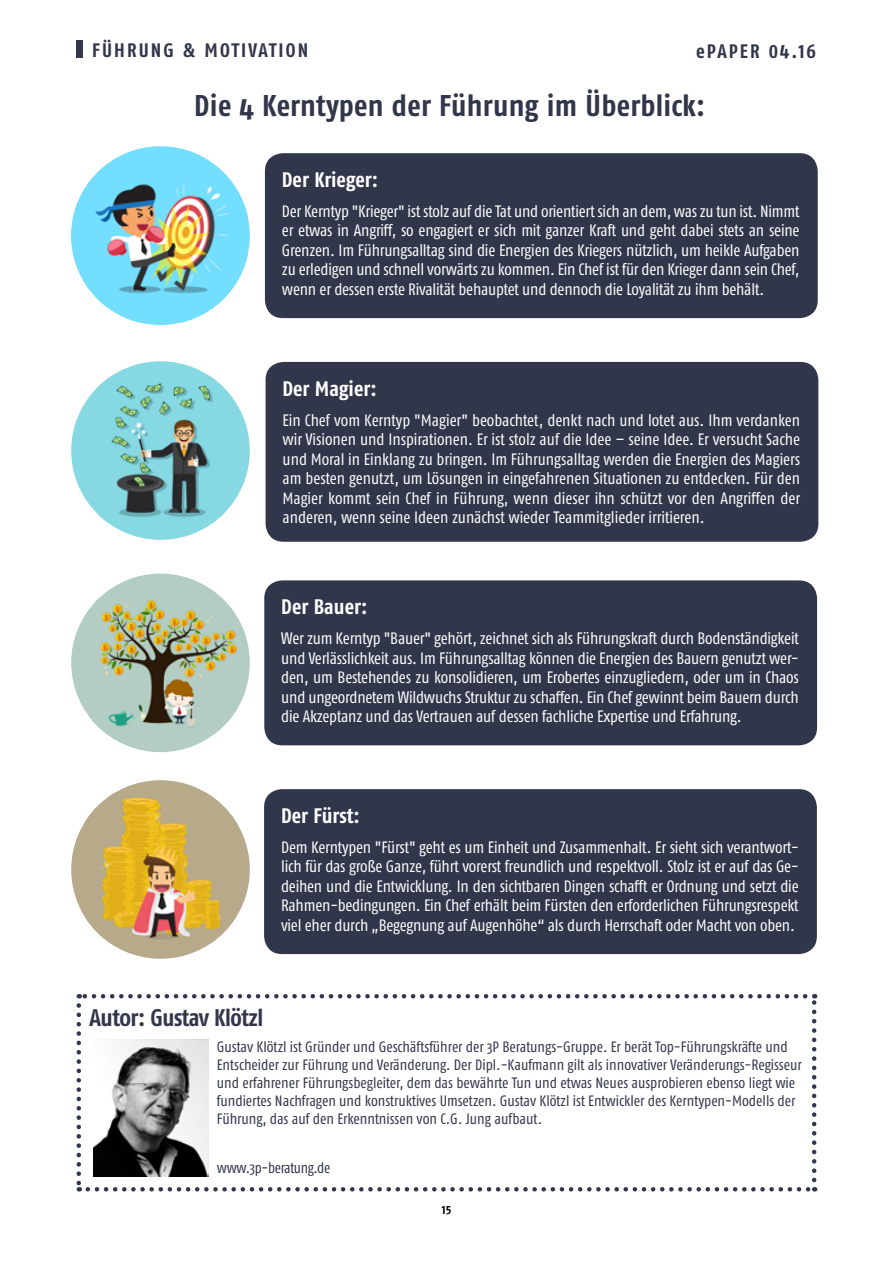
<style>
.page{position:relative;width:893px;height:1263px;background:#fff}
.page>*{position:absolute;margin:0;border:0;box-sizing:border-box;transform-origin:0 0}
.t1{font:700 condensed 30px "Fago OT";letter-spacing:.01em;color:#32364b}
.t2{font:700 condensed 24px "Fago OT";letter-spacing:-.02em;color:#32364b}
.t3{font:700 condensed 21px "Fago OT";color:#fff}
.t4{font:700 condensed 19.5px "Fago OT";letter-spacing:.11em;color:#32364b}
.t5{font:condensed 16.5px/19.5px "Fago OT";letter-spacing:-.01em;color:#fff;text-align:justify}
.t6{font:condensed 15px/18px "Fago OT";color:#32364b}
.t7{font:condensed 15px "Fago OT";letter-spacing:-.02em;color:#32364b}
.t8{font:700 condensed 12px "Fago OT";color:#000}
</style>
<div class="page">
<div style="left:77px;top:41px;width:6px;height:17px;background:#32364b"></div>
<img style="left:71px;top:147px;width:177px;height:175px">
<svg style="left:77px;top:1005px;width:4px;height:186px"></svg>
<svg style="left:88px;top:1187px;width:727px;height:4px"></svg>
<svg style="left:812px;top:994px;width:4px;height:186px"></svg>
<svg style="left:79px;top:994px;width:726px;height:4px"></svg>
<img style="left:94px;top:1040px;width:114px;height:136px">
<div style="left:265px;top:153px;width:553px;height:165px;background:#32364b;border-radius:18px"></div>
<div style="left:266px;top:362px;width:552px;height:180px;background:#32364b;border-radius:18px"></div>
<div style="left:264px;top:580px;width:553px;height:165px;background:#32364b;border-radius:18px"></div>
<div style="left:264px;top:789px;width:553px;height:165px;background:#32364b;border-radius:18px"></div>
<div style="left:71px;top:361px;width:179px;height:179px;background:#86d8e3;border-radius:50%"></div>
<img style="left:98px;top:377px;width:128px;height:146px">
<div style="left:71px;top:574px;width:179px;height:178px;background:#b3cdc4;border-radius:50%"></div>
<img style="left:92px;top:598px;width:154px;height:132px">
<div style="left:71px;top:780px;width:179px;height:179px;background:#b7aa8a;border-radius:50%"></div>
<img style="left:85px;top:792px;width:151px;height:151px">
<p class="t4" style="left:92px;top:39px;width:218px">FÜHRUNG &amp; MOTIVATION</p>
<p class="t4" style="left:696px;top:40px;width:121px">ePAPER 04.16</p>
<h1 class="t1" style="left:194px;top:87px;width:512px">Die 4 Kerntypen der Führung im Überblick:</h1>
<p class="t3" style="left:282px;top:167px;width:98px">Der Krieger:</p>
<p class="t5" style="left:282px;top:201px;width:519px">Der Kerntyp "Krieger" ist stolz auf die Tat und orientiert sich an dem, was zu tun ist. Nimmt er etwas in Angriff, so engagiert er sich mit ganzer Kraft und geht dabei stets an seine Grenzen. Im Führungsalltag sind die Energien des Kriegers nützlich, um heikle Aufgaben zu erledigen und schnell vorwärts zu kommen. Ein Chef ist für den Krieger dann sein Chef, wenn er dessen erste Rivalität behauptet und dennoch die Loyalität zu ihm behält.</p>
<p class="t3" style="left:283px;top:376px;width:96px">Der Magier:</p>
<p class="t5" style="left:283px;top:410px;width:519px">Ein Chef vom Kerntyp "Magier" beobachtet, denkt nach und lotet aus. Ihm verdanken wir Visionen und Inspirationen. Er ist stolz auf die Idee – seine Idee. Er versucht Sache und Moral in Einklang zu bringen. Im Führungsalltag werden die Energien des Magiers am besten genutzt, um Lösungen in eingefahrenen Situationen zu entdecken. Für den Magier kommt sein Chef in Führung, wenn dieser ihn schützt vor den Angriffen der anderen, wenn seine Ideen zunächst wieder Teammitglieder irritieren.</p>
<p class="t3" style="left:281px;top:594px;width:88px">Der Bauer:</p>
<p class="t5" style="left:281px;top:629px;width:519px">Wer zum Kerntyp "Bauer" gehört, zeichnet sich als Führungskraft durch Bodenständigkeit und Verlässlichkeit aus. Im Führungsalltag können die Energien des Bauern genutzt wer&shy;den, um Bestehendes zu konsolidieren, um Erobertes einzugliedern, oder um in Chaos und ungeordnetem Wildwuchs Struktur zu schaffen. Ein Chef gewinnt beim Bauern durch die Akzeptanz und das Vertrauen auf dessen fachliche Expertise und Erfahrung.</p>
<p class="t3" style="left:281px;top:803px;width:80px">Der Fürst:</p>
<p class="t5" style="left:281px;top:837px;width:519px">Dem Kerntypen "Fürst" geht es um Einheit und Zusammenhalt. Er sieht sich verantwort&shy;lich für das große Ganze, führt vorerst freundlich und respektvoll. Stolz ist er auf das Ge&shy;deihen und die Entwicklung. In den sichtbaren Dingen schafft er Ordnung und setzt die Rahmen-bedingungen. Ein Chef erhält beim Fürsten den erforderlichen Führungsrespekt viel eher durch „Begegnung auf Augenhöhe“ als durch Herrschaft oder Macht von oben.</p>
<h2 class="t2" style="left:90px;top:1003px;width:175px">Autor: Gustav Klötzl</h2>
<p class="t6" style="left:217px;top:1037px;width:586px">Gustav Klötzl ist Gründer und Geschäftsführer der 3P Beratungs-Gruppe. Er berät Top-Führungskräfte und Entscheider zur Führung und Veränderung. Der Dipl.-Kaufmann gilt als innovativer Veränderungs-Regisseur und erfahrener Führungsbegleiter, dem das bewährte Tun und etwas Neues ausprobieren ebenso liegt wie fundiertes Nachfragen und konstruktives Umsetzen. Gustav Klötzl ist Entwickler des Kerntypen-Modells der Führung, das auf den Erkenntnissen von C.G. Jung aufbaut.</p>
<p class="t7" style="left:217px;top:1159px;width:115px">www.3p-beratung.de</p>
<p class="t8" style="left:442px;top:1203px;width:11px">15</p>
</div>
